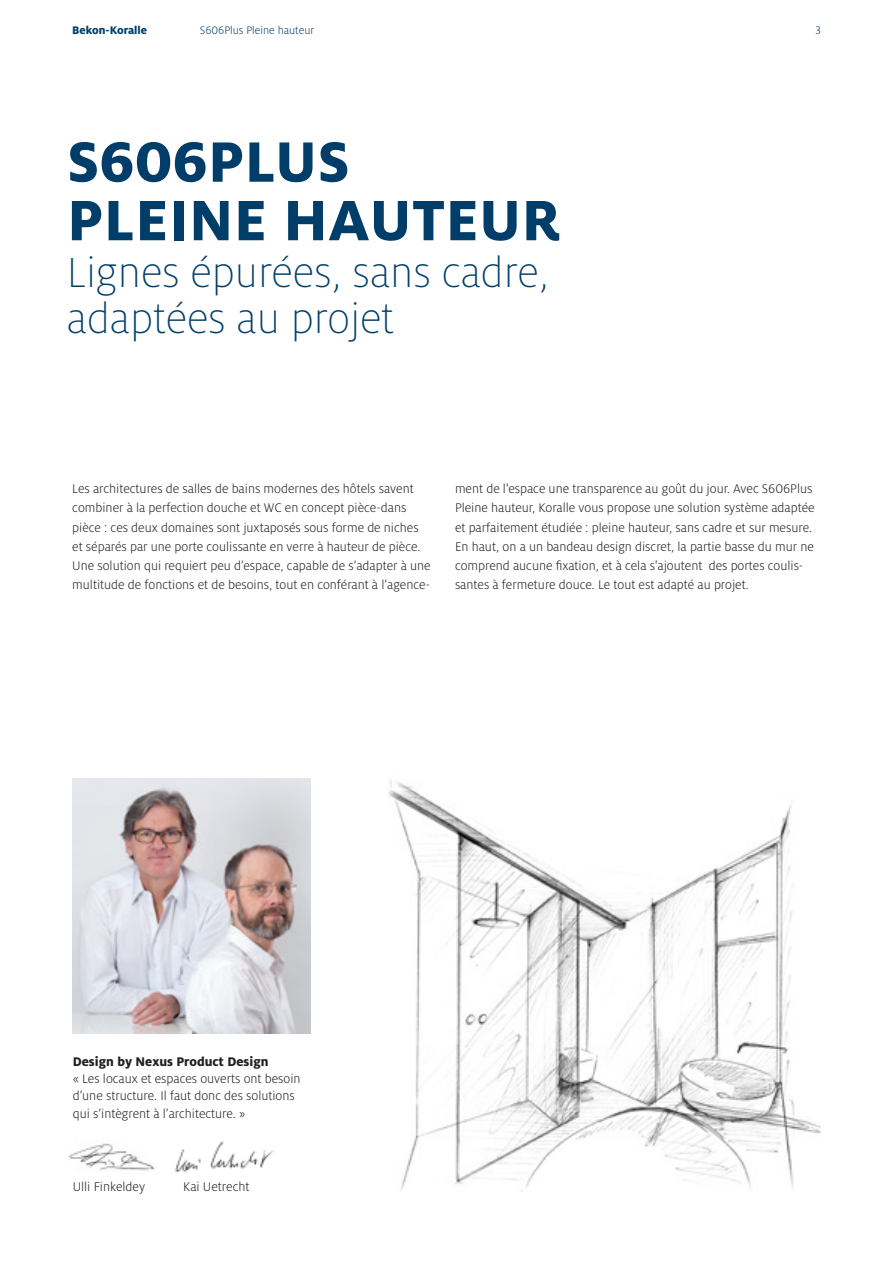
<style>
.page{position:relative;width:893px;height:1263px;background:#fff}
.page>*{position:absolute;margin:0;border:0;box-sizing:border-box;transform-origin:0 0}
.t1{font:800 63px/58.5px "Milo OT";letter-spacing:.01em;color:#003e69}
.t2{font:300 expanded 46.5px/46.5px "Milo OT";color:#003e69}
.t3{font:300 13.8px/19.2px "Milo OT";color:#231f20}
.t4{font:800 13.8px "Milo OT";color:#231f20}
.t5{font:800 12.15px "Milo OT";color:#003e69}
.t6{font:300 12px "Milo OT";color:#003e69}
</style>
<div class="page">
<img style="left:388px;top:780px;width:433px;height:411px">
<img style="left:72px;top:778px;width:238px;height:255px">
<img style="left:174px;top:1141px;width:100px;height:31px">
<img style="left:68px;top:1143px;width:87px;height:28px">
<p class="t5" style="left:72px;top:23px;width:76px">Bekon-Koralle</p>
<p class="t6" style="left:200px;top:24px;width:116px">S606Plus Pleine hauteur</p>
<p class="t6" style="left:815px;top:24px;width:7px">3</p>
<h1 class="t1" style="left:67px;top:132px;width:495px">S606PLUS<br>PLEINE HAUTEUR</h1>
<h2 class="t2" style="left:67px;top:250px;width:483px">Lignes épurées, sans cadre, adaptées au projet</h2>
<p class="t3" style="left:72px;top:479px;width:360px">Les architectures de salles de bains modernes des hôtels savent combiner à la perfection douche et WC en concept pièce-dans pièce : ces deux domaines sont juxtaposés sous forme de niches et séparés par une porte coulissante en verre à hauteur de pièce.<br>Une solution qui requiert peu d’espace, capable de s’adapter à une multitude de fonctions et de besoins, tout en conférant à l’agence-</p>
<p class="t3" style="left:455px;top:479px;width:361px">ment de l'espace une transparence au goût du jour. Avec S606Plus Pleine hauteur, Koralle vous propose une solution système adaptée et parfaitement étudiée : pleine hauteur, sans cadre et sur mesure.<br>En haut, on a un bandeau design discret, la partie basse du mur ne comprend aucune fixation, et à cela s'ajoutent des portes coulis&shy;santes à fermeture douce. Le tout est adapté au projet.</p>
<p class="t4" style="left:73px;top:1053px;width:197px">Design by Nexus Product Design</p>
<p class="t3" style="left:73px;top:1070px;width:229px;line-height:17.5px">« Les locaux et espaces ouverts ont besoin d’une structure. Il faut donc des solutions qui s’intègrent à l’architecture. »</p>
<p class="t3" style="left:73px;top:1177px;width:74px">Ulli Finkeldey</p>
<p class="t3" style="left:183px;top:1177px;width:68px">Kai Uetrecht</p>
</div>
